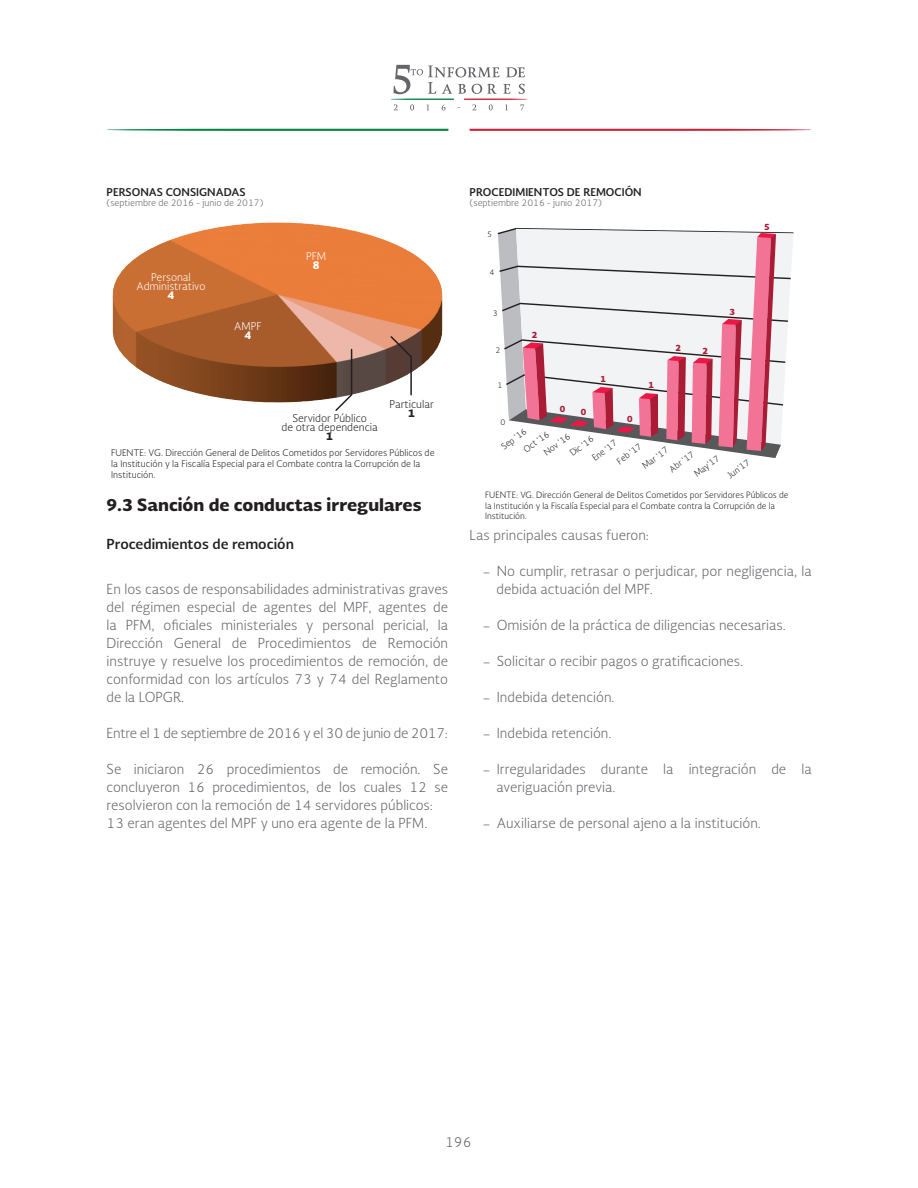
<style>
.page{position:relative;width:918px;height:1188px;background:#fff}
.page>*{position:absolute;margin:0;border:0;box-sizing:border-box;transform-origin:0 0}
.t1{font:900 16.5px "Soberana Sans";color:#231f20}
.t2{font:300 13.65px "Soberana Sans";color:#646569}
.t3{font:300 13.5px/18px "Soberana Sans";color:#646569}
.t4{font:300 13.5px "Soberana Sans";letter-spacing:-.02em;color:#646569}
.t5{font:700 13.5px "Soberana Sans";color:#231f20}
.t6{font:700 10.5px "Soberana Sans";color:#231f20}
.t7{font:300 10.5px/9px "Soberana Sans";color:#231f20;text-align:center}
.t8{font:300 10.5px/9px "Soberana Sans";color:#fff;text-align:center}
.t9{font:900 10.5px "Soberana Sans";color:#fff}
.t10{font:900 10.5px "Soberana Sans";color:#231f20}
.t11{font:300 9px/10.8px "Soberana Sans";color:#231f20}
.t12{font:300 9px "Soberana Sans";color:#646569}
.t13{font:300 8.55px/10.2px "Soberana Sans";color:#231f20}
.t14{font:900 8.55px "Soberana Sans";color:#aa1c36}
.t15{font:300 7.8px "Soberana Sans";color:#231f20}
.s1{font-family:"Minion Pro";font-weight:400}
</style>
<div class="page">
<svg style="left:106px;top:129px;width:342px;height:2px"></svg>
<svg style="left:470px;top:129px;width:342px;height:2px"></svg>
<svg style="left:390px;top:65px;width:138px;height:45px"></svg>
<svg style="left:497px;top:227px;width:297px;height:231px"></svg>
<img style="left:112px;top:222px;width:331px;height:181px">
<svg style="left:389px;top:335px;width:24px;height:61px"></svg>
<svg style="left:334px;top:348px;width:19px;height:63px"></svg>
<p class="t6" style="left:107px;top:185px;width:141px">PERSONAS CONSIGNADAS</p>
<p class="t12" style="left:107px;top:197px;width:159px">(septiembre de 2016 - junio de 2017)</p>
<p class="t8" style="left:137px;top:273px;width:71px">Personal<br>Administrativo</p>
<p class="t9" style="left:168px;top:288px;width:8px">4</p>
<p class="t8" style="left:234px;top:321px;width:29px">AMPF</p>
<p class="t9" style="left:244px;top:328px;width:8px">4</p>
<p class="t8" style="left:306px;top:251px;width:22px">PFM</p>
<p class="t9" style="left:313px;top:257px;width:8px">8</p>
<p class="t7" style="left:281px;top:414px;width:98px">Servidor Público<br>de otra dependencia</p>
<p class="t10" style="left:326px;top:429px;width:8px">1</p>
<p class="t7" style="left:389px;top:400px;width:46px">Particular</p>
<p class="t10" style="left:408px;top:406px;width:8px">1</p>
<p class="t11" style="left:111px;top:447px;width:325px">FUENTE: VG. Dirección General de Delitos Cometidos por Servidores Públicos de la Institución y la Fiscalía Especial para el Combate contra la Corrupción de la<br>Institución.</p>
<p class="t1" style="left:107px;top:493px;width:317px">9.3 Sanción de conductas irregulares</p>
<p class="t5" style="left:107px;top:535px;width:189px">Procedimientos de remoción</p>
<p class="t3" style="left:107px;top:580px;width:343px;text-align:justify">En los casos de responsabilidades administrativas graves del régimen especial de agentes del MPF, agentes de la PFM, oficiales ministeriales y personal pericial, la Dirección General de Procedimientos de Remoción instruye y resuelve los procedimientos de remoción, de conformidad con los artículos 73 y 74 del Reglamento de la LOPGR.</p>
<p class="t4" style="left:107px;top:724px;width:343px">Entre el 1 de septiembre de 2016 y el 30 de junio de 2017:</p>
<p class="t3" style="left:107px;top:760px;width:343px">Se iniciaron 26 procedimientos de remoción. Se concluyeron 16 procedimientos, de los cuales 12 se resolvieron con la remoción de 14 servidores públicos:<br>13 eran agentes del MPF y uno era agente de la PFM.</p>
<p class="t6" style="left:470px;top:185px;width:174px">PROCEDIMIENTOS DE REMOCIÓN</p>
<p class="t12" style="left:470px;top:197px;width:134px">(septiembre 2016 - junio 2017)</p>
<p class="t15" style="left:487px;top:230px;width:6px">5</p>
<p class="t15" style="left:490px;top:267px;width:6px">4</p>
<p class="t15" style="left:493px;top:308px;width:6px">3</p>
<p class="t15" style="left:496px;top:345px;width:6px">2</p>
<p class="t15" style="left:498px;top:380px;width:6px">1</p>
<p class="t15" style="left:501px;top:417px;width:6px">0</p>
<p class="t14" style="left:532px;top:329px;width:7px">2</p>
<p class="t14" style="left:560px;top:403px;width:7px">0</p>
<p class="t14" style="left:581px;top:406px;width:7px">0</p>
<p class="t14" style="left:600px;top:373px;width:7px">1</p>
<p class="t14" style="left:627px;top:413px;width:7px">0</p>
<p class="t14" style="left:648px;top:379px;width:7px">1</p>
<p class="t14" style="left:675px;top:342px;width:7px">2</p>
<p class="t14" style="left:702px;top:344px;width:7px">2</p>
<p class="t14" style="left:730px;top:306px;width:7px">3</p>
<p class="t13" style="left:510px;top:432px;width:30px;line-height:15.6px;text-indent:-16px;rotate:-37deg">Sep ‘16<br>O ct ‘16</p>
<p class="t13" style="left:556px;top:435px;width:28px;line-height:16px;text-indent:-20px;rotate:-37deg">Nov ‘16<br>Dic ‘16</p>
<p class="t13" style="left:602px;top:441px;width:29px;line-height:17.7px;text-indent:-18px;rotate:-37deg">Ene ‘17<br>Feb ‘17</p>
<p class="t13" style="left:640px;top:462px;width:30px;rotate:-37deg">M ar ‘17</p>
<p class="t13" style="left:678px;top:452px;width:30px;line-height:18.6px;text-indent:-17px;rotate:-37deg">Abr ‘17<br>M ay‘17</p>
<p class="t13" style="left:725px;top:472px;width:26px;rotate:-37deg">Jun‘17</p>
<p class="t14" style="left:764px;top:221px;width:7px">5</p>
<p class="t13" style="left:485px;top:490px;width:305px">FUENTE: VG. Dirección General de Delitos Cometidos por Servidores Públicos de la Institución y la Fiscalía Especial para el Combate contra la Corrupción de la<br>Institución.</p>
<p class="t3" style="left:470px;top:526px;width:181px">Las principales causas fueron:</p>
<p class="t3" style="left:497px;top:562px;width:317px;text-indent:-14px"><span class="s1">–</span> No cumplir, retrasar o perjudicar, por negligencia, la debida actuación del MPF.</p>
<p class="t3" style="left:483px;top:616px;width:304px"><span class="s1">–</span> Omisión de la práctica de diligencias necesarias.</p>
<p class="t3" style="left:483px;top:652px;width:262px"><span class="s1">–</span> Solicitar o recibir pagos o gratificaciones.</p>
<p class="t3" style="left:483px;top:688px;width:133px"><span class="s1">–</span> Indebida detención.</p>
<p class="t3" style="left:483px;top:724px;width:130px"><span class="s1">–</span> Indebida retención.</p>
<p class="t3" style="left:497px;top:760px;width:317px;text-indent:-14px"><span class="s1">–</span> Irregularidades durante la integración de la averiguación previa.</p>
<p class="t3" style="left:483px;top:814px;width:279px"><span class="s1">–</span> Auxiliarse de personal ajeno a la institución.</p>
<p class="t2" style="left:445px;top:1133px;width:28px">196</p>
</div>
